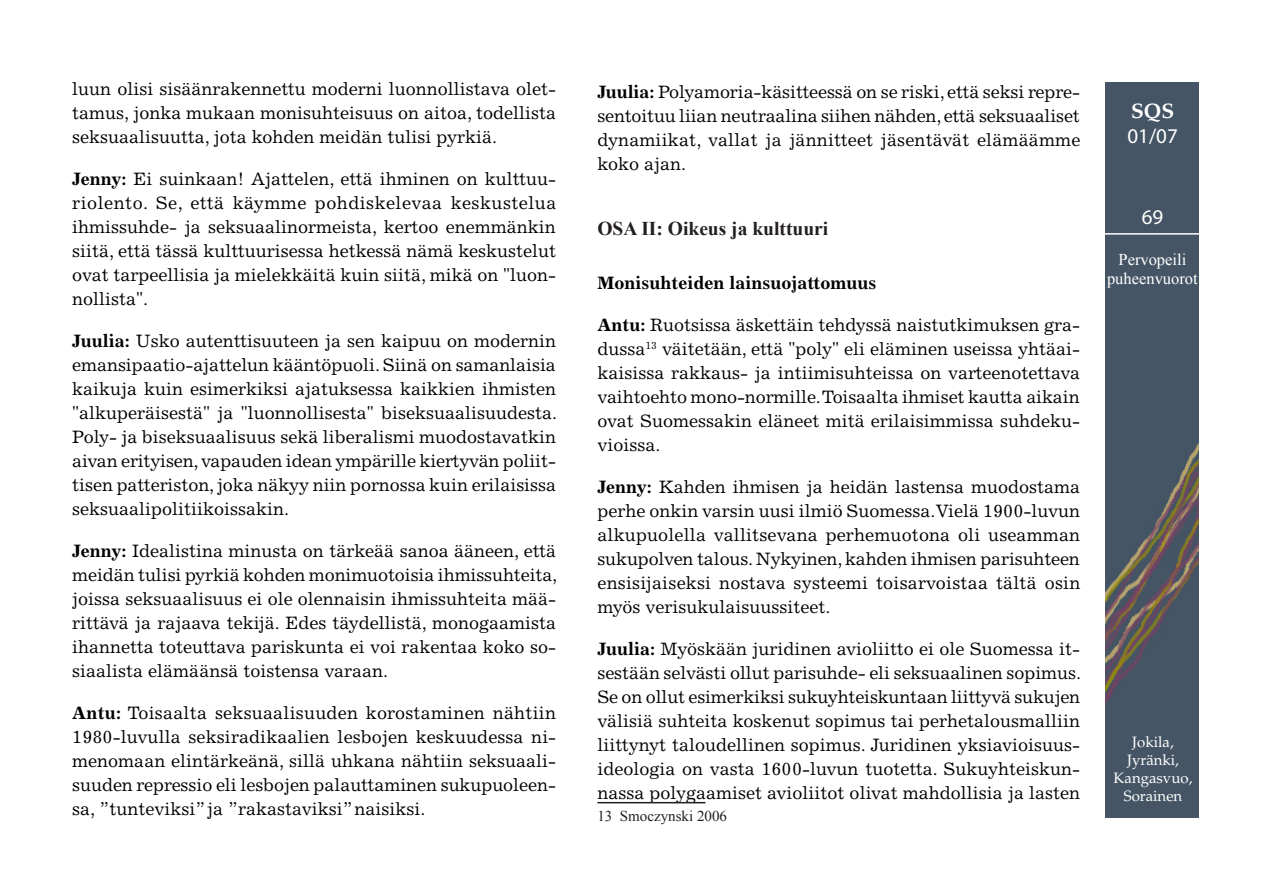
<style>
.page{position:relative;width:1263px;height:893px;background:#fff}
.page>*{position:absolute;margin:0;border:0;box-sizing:border-box;transform-origin:0 0}
.t1{font:21px "Myriad Pro";color:#fff}
.t2{font:700 21px "Palatino LT Std";color:#fff}
.Subhead_2{font:700 19.5px "Times New Roman";color:#231f20}
.tekstivartalo{font:18px/24px "Excelsior LT Std";color:#000;text-align:justify}
.Endnote_Text{font:18px/24px "Excelsior LT Std";color:#000;text-align:justify}
.tekstivartalo-2{font:700 18px "Excelsior LT Std";color:#000}
.t3{font:16.5px/19.8px "Times New Roman";color:#fff;text-align:center}
.t4{font:15px/18px "Palatino LT Std";color:#fff;text-align:center}
.Endnote_Text-2{font:15px "Times New Roman";color:#231f20}
.s1{font-weight:700}
</style>
<div class="page">
<img style="left:1106px;top:82px;width:92px;height:736px">
<hr style="left:1100px;top:233px;width:103px;height:2px;background:#fff">
<hr style="left:597px;top:802px;width:108px;height:1px;background:#231f20">
<p class="Endnote_Text" style="left:72px;top:77px;width:485px">luun olisi sisäänrakennettu moderni luonnollistava olet&shy;tamus, jonka mukaan monisuhteisuus on aitoa, todellista seksuaalisuutta, jota kohden meidän tulisi pyrkiä.</p>
<p class="tekstivartalo" style="left:72px;top:167px;width:486px"><span class="s1">Jenny:</span> Ei suinkaan! Ajattelen, että ihminen on kulttuu&shy;riolento. Se, että käymme pohdiskelevaa keskustelua ihmissuhde- ja seksuaalinormeista, kertoo enemmänkin siitä, että tässä kulttuurisessa hetkessä nämä keskustelut ovat tarpeellisia ja mielekkäitä kuin siitä, mikä on "luon&shy;nollista".</p>
<p class="tekstivartalo" style="left:72px;top:329px;width:486px"><span class="s1">Juulia:</span> Usko autenttisuuteen ja sen kaipuu on modernin emansipaatio-ajattelun kääntöpuoli. Siinä on samanlaisia kaikuja kuin esimerkiksi ajatuksessa kaikkien ihmisten "alkuperäisestä" ja "luonnollisesta" biseksuaalisuudesta.<br>Poly- ja biseksuaalisuus sekä liberalismi muodostavatkin aivan erityisen, vapauden idean ympärille kiertyvän poliit&shy;tisen patteriston, joka näkyy niin pornossa kuin erilaisissa seksuaalipolitiikoissakin.</p>
<p class="tekstivartalo" style="left:72px;top:539px;width:486px"><span class="s1">Jenny:</span> Idealistina minusta on tärkeää sanoa ääneen, että meidän tulisi pyrkiä kohden monimuotoisia ihmissuhteita, joissa seksuaalisuus ei ole olennaisin ihmissuhteita mää&shy;rittävä ja rajaava tekijä. Edes täydellistä, monogaamista ihannetta toteuttava pariskunta ei voi rakentaa koko so&shy;siaalista elämäänsä toistensa varaan.</p>
<p class="tekstivartalo" style="left:72px;top:701px;width:485px"><span class="s1">Antu:</span> Toisaalta seksuaalisuuden korostaminen nähtiin 1980-luvulla seksiradikaalien lesbojen keskuudessa ni&shy;menomaan elintärkeänä, sillä uhkana nähtiin seksuaali&shy;suuden repressio eli lesbojen palauttaminen sukupuoleen&shy;sa, ”tunteviksi” ja ”rakastaviksi” naisiksi.</p>
<p class="tekstivartalo" style="left:597px;top:80px;width:484px"><span class="s1">Juulia:</span> Polyamoria-käsitteessä on se riski, että seksi repre&shy;sentoituu liian neutraalina siihen nähden, että seksuaaliset dynamiikat, vallat ja jännitteet jäsentävät elämäämme koko ajan.</p>
<p class="Subhead_2" style="left:597px;top:215px;width:232px">OSA II: Oikeus ja kulttuuri</p>
<p class="tekstivartalo-2" style="left:597px;top:272px;width:281px">Monisuhteiden lainsuojattomuus</p>
<p class="tekstivartalo" style="left:597px;top:313px;width:484px"><span class="s1">Antu:</span> Ruotsissa äskettäin tehdyssä naistutkimuksen gra&shy;dussa<sup>13</sup> väitetään, että "poly" eli eläminen useissa yhtäai&shy;kaisissa rakkaus- ja intiimisuhteissa on varteenotettava vaihtoehto mono-normille. Toisaalta ihmiset kautta aikain ovat Suomessakin eläneet mitä erilaisimmissa suhdeku&shy;vioissa.</p>
<p class="tekstivartalo" style="left:597px;top:475px;width:484px"><span class="s1">Jenny:</span> Kahden ihmisen ja heidän lastensa muodostama perhe onkin varsin uusi ilmiö Suomessa. Vielä 1900-luvun alkupuolella vallitsevana perhemuotona oli useamman sukupolven talous. Nykyinen, kahden ihmisen parisuhteen ensisijaiseksi nostava systeemi toisarvoistaa tältä osin myös verisukulaisuussiteet.</p>
<p class="tekstivartalo" style="left:597px;top:637px;width:485px"><span class="s1">Juulia:</span> Myöskään juridinen avioliitto ei ole Suomessa it&shy;sestään selvästi ollut parisuhde- eli seksuaalinen sopimus.<br>Se on ollut esimerkiksi sukuyhteiskuntaan liittyvä sukujen välisiä suhteita koskenut sopimus tai perhetalousmalliin liittynyt taloudellinen sopimus. Juridinen yksiavioisuus&shy;ideologia on vasta 1600-luvun tuotetta. Sukuyhteiskun&shy;nassa polygaamiset avioliitot olivat mahdollisia ja lasten</p>
<p class="Endnote_Text-2" style="left:597px;top:806px;width:131px">13 Smoczynski 2006</p>
<p class="t2" style="left:1131px;top:99px;width:45px">SQS</p>
<p class="t1" style="left:1127px;top:123px;width:52px">01/07</p>
<p class="t1" style="left:1142px;top:204px;width:23px">69</p>
<p class="t3" style="left:1107px;top:249px;width:92px">Pervopeili puheenvuorot</p>
<p class="t4" style="left:1114px;top:733px;width:80px">Jokila,<br>Jyränki,<br>Kangasvuo,<br>Sorainen</p>
</div>
